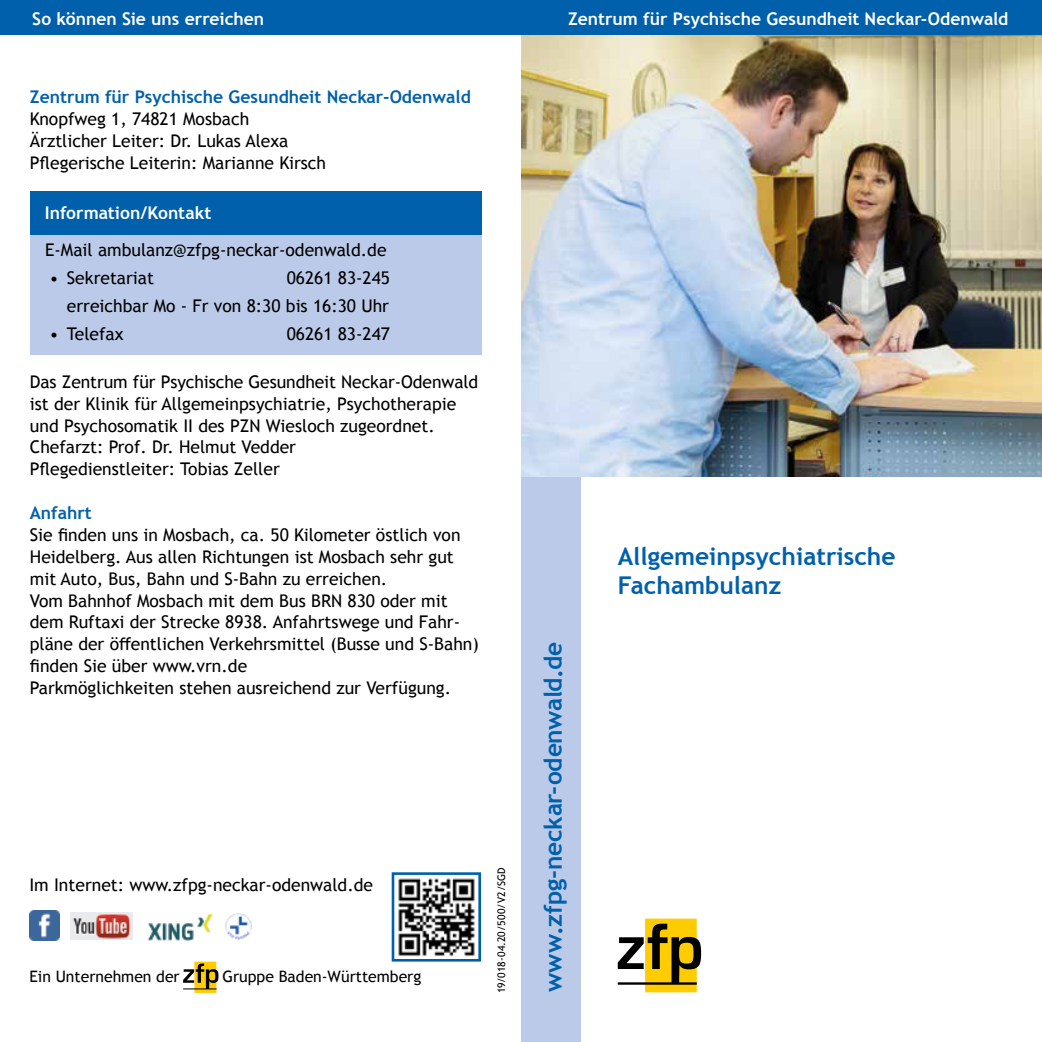
<style>
.page{position:relative;width:1042px;height:1042px;background:#fff}
.page>*{position:absolute;margin:0;border:0;box-sizing:border-box;transform-origin:0 0}
.t1{font:700 24.5px/29.4px "Trebuchet MS";color:#0060ac}
.t2{font:17.5px/21.9px "Trebuchet MS";color:#000}
.t3{font:700 17.5px "Trebuchet MS";color:#fff}
.t4{font:700 17.5px "Trebuchet MS";color:#0060ac}
.t5{font:15.75px "Trebuchet MS";color:#000}
.t6{font:10.5px "Trebuchet MS";letter-spacing:.015em;color:#000}
</style>
<div class="page">
<div style="left:521px;top:471px;width:59px;height:571px;background:#bccae9"></div>
<div style="left:645px;top:918px;width:52px;height:74px;background:#fc0"></div>
<svg style="left:618px;top:923px;width:83px;height:61px"></svg>
<img style="left:521px;top:35px;width:521px;height:441px">
<div style="left:0;top:0;width:1042px;height:35px;background:#0060ac"></div>
<svg style="left:391px;top:872px;width:90px;height:90px"></svg>
<img style="left:226px;top:913px;width:26px;height:27px">
<img style="left:70px;top:913px;width:62px;height:26px">
<img style="left:29px;top:910px;width:31px;height:31px">
<img style="left:147px;top:914px;width:66px;height:26px">
<svg style="left:194px;top:961px;width:22px;height:32px"></svg>
<svg style="left:183px;top:963px;width:35px;height:26px"></svg>
<div style="left:30px;top:235px;width:452px;height:120px;background:#bccae9"></div>
<div style="left:30px;top:191px;width:452px;height:44px;background:#0060ac"></div>
<p class="t3" style="left:32px;top:8px;width:234px">So können Sie uns erreichen</p>
<p class="t3" style="left:568px;top:8px;width:442px">Zentrum für Psychische Gesundheit Neckar-Odenwald</p>
<p class="t4" style="left:30px;top:86px;width:442px">Zentrum für Psychische Gesundheit Neckar-Odenwald</p>
<p class="t2" style="left:30px;top:108px;width:298px">Knopfweg 1, 74821 Mosbach<br>Ärztlicher Leiter: Dr. Lukas Alexa<br>Pflegerische Leiterin: Marianne Kirsch</p>
<p class="t3" style="left:45px;top:202px;width:168px">Information/Kontakt</p>
<p class="t2" style="left:45px;top:239px;width:343px">E-Mail ambulanz@zfpg-neckar-odenwald.de</p>
<p class="t2" style="left:50px;top:267px;width:106px">• Sekretariat</p>
<p class="t2" style="left:67px;top:264px;width:325px;line-height:28px;text-align:right">06261 83-245<br>erreichbar Mo - Fr von 8:30 bis 16:30 Uhr</p>
<p class="t2" style="left:50px;top:323px;width:76px">• Telefax</p>
<p class="t2" style="left:287px;top:323px;width:105px">06261 83-247</p>
<p class="t2" style="left:30px;top:370px;width:450px">Das Zentrum für Psychische Gesundheit Neckar-Odenwald ist der Klinik für Allgemeinpsychiatrie, Psychotherapie und Psychosomatik II des PZN Wiesloch zugeordnet.<br>Chefarzt: Prof. Dr. Helmut Vedder<br>Pflegedienstleiter: Tobias Zeller</p>
<p class="t4" style="left:30px;top:502px;width:63px">Anfahrt</p>
<p class="t2" style="left:30px;top:524px;width:450px">Sie finden uns in Mosbach, ca. 50 Kilometer östlich von Heidelberg. Aus allen Richtungen ist Mosbach sehr gut mit Auto, Bus, Bahn und S-Bahn zu erreichen.<br>Vom Bahnhof Mosbach mit dem Bus BRN 830 oder mit dem Ruftaxi der Strecke 8938. Anfahrtswege und Fahr&shy;pläne der öffentlichen Verkehrsmittel (Busse und S-Bahn) finden Sie über www.vrn.de<br>Parkmöglichkeiten stehen ausreichend zur Verfügung.</p>
<p class="t2" style="left:29px;top:874px;width:345px">Im Internet: www.zfpg-neckar-odenwald.de</p>
<p class="t5" style="left:29px;top:966px;width:152px">Ein Unternehmen der</p>
<p class="t5" style="left:222px;top:966px;width:200px">Gruppe Baden-Württemberg</p>
<p class="t6" style="left:495px;top:993px;width:127px;rotate:-90deg">19/018-04.20/500/V2/SGD</p>
<h1 class="t1" style="left:538px;top:992px;width:352px;rotate:-90deg">www.zfpg-neckar-odenwald.de</h1>
<h1 class="t1" style="left:618px;top:541px;width:279px">Allgemeinpsychiatrische<br>Fachambulanz</h1>
</div>
